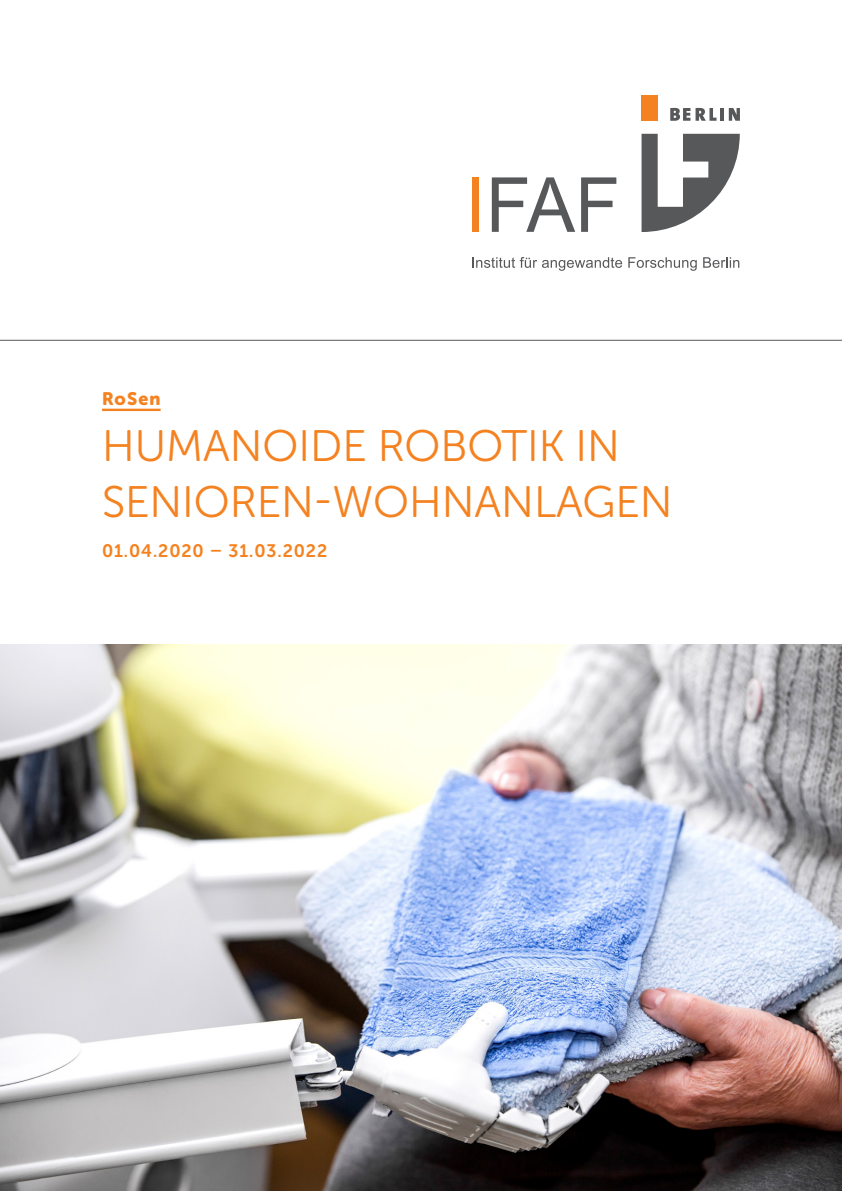
<style>
.page{position:relative;width:842px;height:1191px;background:#fff}
.page>*{position:absolute;margin:0;border:0;box-sizing:border-box;transform-origin:0 0}
.titel{font:44px/56px "Museo Sans Rounded 300";color:#f58220}
.titel_laufzeit{font:18px "Museo Sans Rounded 700";letter-spacing:.05em;color:#f58220}
.titel_acronym{font:18px "Museo Sans Rounded 900";letter-spacing:.065em;color:#f58220}
</style>
<div class="page">
<hr style="left:102px;top:409px;width:59px;height:2px;background:#f58220">
<hr style="left:0;top:340px;width:842px;height:1px;background:#57585a">
<svg style="left:641px;top:134px;width:99px;height:98px"></svg>
<div style="left:642px;top:95px;width:16px;height:26px;background:#f58220"></div>
<svg style="left:670px;top:108px;width:46px;height:13px"></svg>
<hr style="left:720px;top:108px;width:4px;height:13px;background:#57585a">
<svg style="left:729px;top:108px;width:11px;height:13px"></svg>
<div style="left:472px;top:177px;width:7px;height:55px;background:#f58220"></div>
<svg style="left:492px;top:177px;width:83px;height:55px"></svg>
<svg style="left:581px;top:177px;width:35px;height:55px"></svg>
<svg style="left:472px;top:257px;width:150px;height:14px"></svg>
<svg style="left:628px;top:257px;width:69px;height:14px"></svg>
<svg style="left:703px;top:257px;width:36px;height:11px"></svg>
<img style="left:0;top:644px;width:842px;height:547px">
<p class="titel_acronym" style="left:102px;top:388px;width:60px">RoSen</p>
<p class="titel" style="left:102px;top:418px;width:572px">HUMANOIDE ROBOTIK IN<br>SENIOREN-WOHNANLAGEN</p>
<p class="titel_laufzeit" style="left:102px;top:540px;width:227px">01.04.2020 – 31.03.2022</p>
</div>
